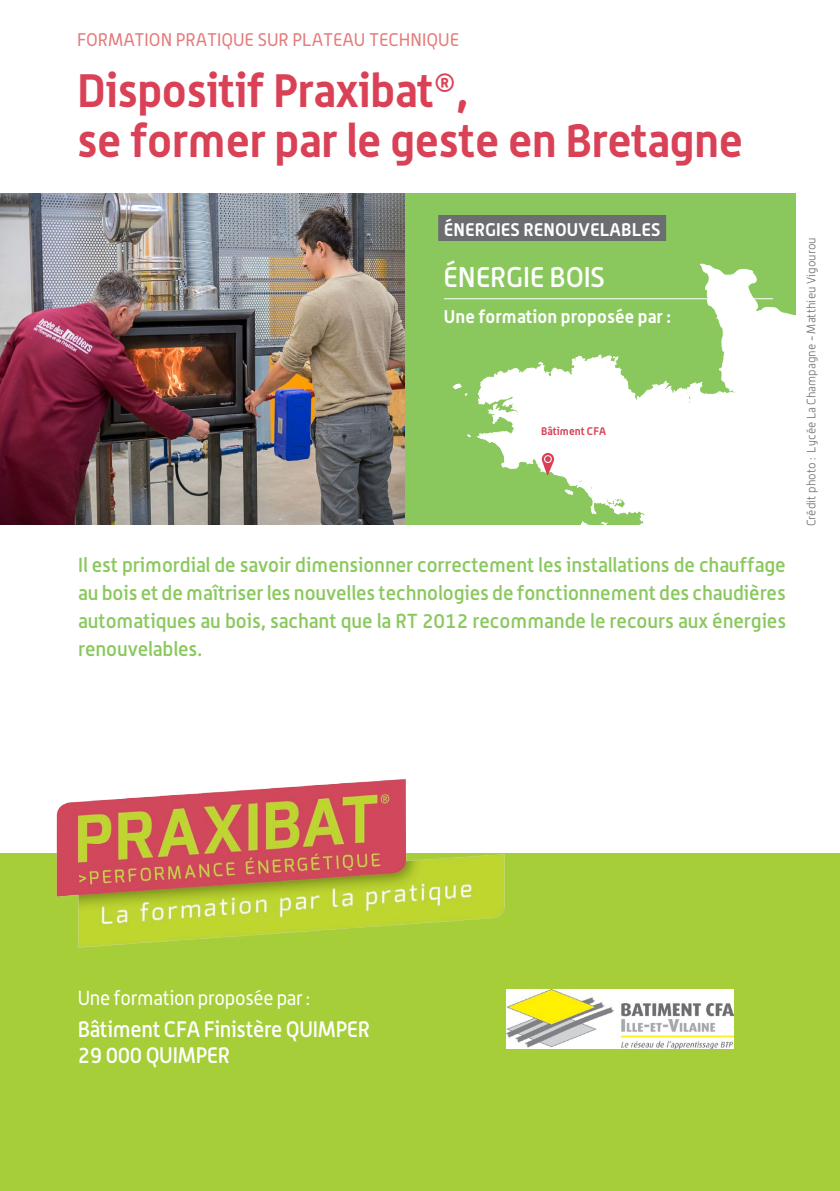
<style>
.page{position:relative;width:840px;height:1191px;background:#fff}
.page>*{position:absolute;margin:0;border:0;box-sizing:border-box;transform-origin:0 0}
.t1{font:700 46px/50px "Alwyn";letter-spacing:-.01em;color:#d94156}
.t2{font:500 28px "Alwyn";letter-spacing:-.005em;color:#fff}
.t3{font:500 22px/26px "Alwyn";letter-spacing:-.015em;color:#fff}
.t4{font:500 20px/28px "Alwyn";letter-spacing:-.005em;color:#8ac85e;text-align:justify}
.t5{font:20px "Alwyn";letter-spacing:-.015em;color:#fff}
.t6{font:700 18px "Alwyn";letter-spacing:.005em;color:#fff}
.t7{font:18px "Alwyn";color:#e47b7c}
.t8{font:300 12px "Alwyn";letter-spacing:.005em;color:#6c6d70}
.t9{font:700 11px "Alwyn";color:#d94156}
</style>
<div class="page">
<div style="left:0;top:853px;width:839px;height:338px;background:#a6ce39"></div>
<img style="left:56px;top:779px;width:449px;height:169px">
<img style="left:506px;top:989px;width:227px;height:59px">
<div style="left:404px;top:193px;width:391px;height:331px;background:#8ac85e"></div>
<div style="left:438px;top:215px;width:227px;height:26px;background:#6c6d70"></div>
<hr style="left:443px;top:298px;width:329px;height:1px;background:#fff">
<img style="left:0;top:193px;width:404px;height:331px">
<svg style="left:452px;top:383px;width:15px;height:13px"></svg>
<svg style="left:477px;top:264px;width:318px;height:261px"></svg>
<svg style="left:541px;top:453px;width:12px;height:23px"></svg>
<svg style="left:486px;top:388px;width:33px;height:19px"></svg>
<p class="t7" style="left:77px;top:29px;width:383px">FORMATION PRATIQUE SUR PLATEAU TECHNIQUE</p>
<h1 class="t1" style="left:77px;top:64px;width:666px">Dispositif Praxibat<sup>®</sup>,<br>se former par le geste en Bretagne</h1>
<p class="t6" style="left:443px;top:218px;width:218px">ÉNERGIES RENOUVELABLES</p>
<h2 class="t2" style="left:443px;top:260px;width:162px">ÉNERGIE BOIS</h2>
<p class="t6" style="left:443px;top:306px;width:229px">Une formation proposée par :</p>
<p class="t9" style="left:541px;top:424px;width:66px">Bâtiment CFA</p>
<p class="t4" style="left:78px;top:550px;width:709px">Il est primordial de savoir dimensionner correctement les installations de chauffage au bois et de maîtriser les nouvelles technologies de fonctionnement des chaudières automatiques au bois, sachant que la RT 2012 recommande le recours aux énergies renouvelables.</p>
<p class="t8" style="left:804px;top:526px;width:290px;rotate:-90deg">Crédit photo : Lycée La Champagne - Matthieu Vigourou</p>
<p class="t5" style="left:78px;top:986px;width:234px">Une formation proposée par :</p>
<p class="t3" style="left:78px;top:1015px;width:293px">Bâtiment CFA Finistère QUIMPER<br>29 000 QUIMPER</p>
</div>
